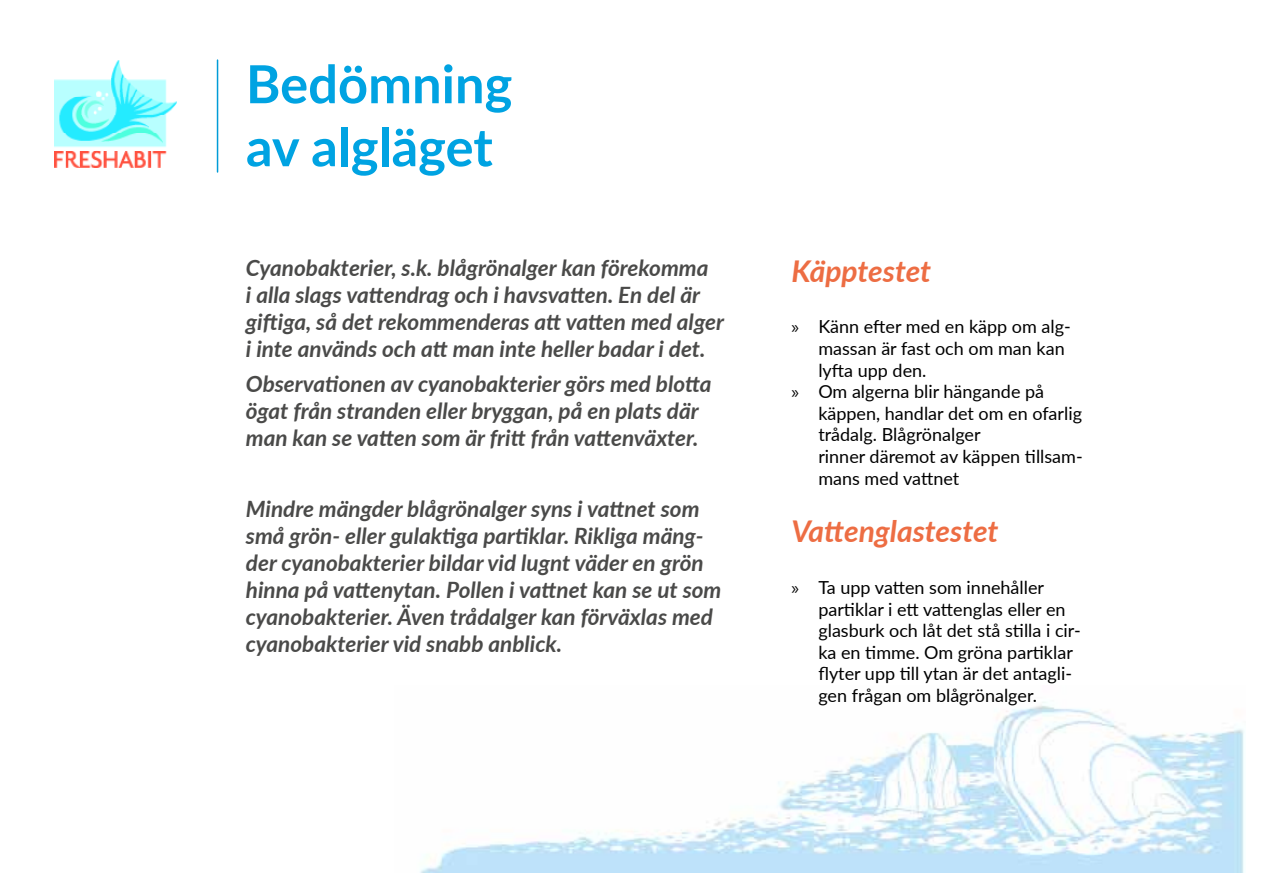
<style>
.page{position:relative;width:1263px;height:893px;background:#fff}
.page>*{position:absolute;margin:0;border:0;box-sizing:border-box;transform-origin:0 0}
.t1{font:700 52.5px/63px "Lato";color:#00a3e2}
.t2{font:italic 700 30px "Lato";color:#ed6d43}
.t3{font:italic 700 22.5px/27px "Lato";color:#4a4a49}
.t4{font:18px/21.6px "Lato";color:#000}
.s1{font-family:"Myriad Pro"}
</style>
<div class="page">
<img style="left:420px;top:702px;width:824px;height:171px">
<hr style="left:217px;top:60px;width:1px;height:112px;background:#009cd7">
<img style="left:54px;top:60px;width:123px;height:108px">
<h1 class="t1" style="left:246px;top:50px;width:268px">Bedömning av algläget</h1>
<p class="t3" style="left:246px;top:253px;width:479px">Cyanobakterier, s.k. blågrönalger kan förekomma<br>i alla slags vattendrag och i havsvatten. En del är giftiga, så det rekommenderas att vatten med alger i inte används och att man inte heller badar i det.</p>
<p class="t3" style="left:246px;top:369px;width:467px">Observationen av cyanobakterier görs med blotta ögat från stranden eller bryggan, på en plats där man kan se vatten som är fritt från vattenväxter.</p>
<p class="t3" style="left:246px;top:495px;width:477px">Mindre mängder blågrönalger syns i vattnet som små grön- eller gulaktiga partiklar. Rikliga mäng&shy;der cyanobakterier bildar vid lugnt väder en grön hinna på vattenytan. Pollen i vattnet kan se ut som cyanobakterier. Även trådalger kan förväxlas med cyanobakterier vid snabb anblick.</p>
<h2 class="t2" style="left:791px;top:249px;width:141px">Käpptestet</h2>
<p class="t4" style="left:791px;top:315px;width:281px"><span class="s1">»</span> Känn efter med en käpp om alg-</p>
<p class="t4" style="left:818px;top:337px;width:248px">massan är fast och om man kan</p>
<p class="t4" style="left:818px;top:359px;width:110px">lyfta upp den.</p>
<p class="t4" style="left:791px;top:380px;width:254px"><span class="s1">»</span> Om algerna blir hängande på</p>
<p class="t4" style="left:818px;top:402px;width:265px">käppen, handlar det om en ofarlig</p>
<p class="t4" style="left:818px;top:423px;width:164px">trådalg. Blågrönalger</p>
<p class="t4" style="left:818px;top:445px;width:266px">rinner däremot av käppen tillsam-</p>
<p class="t4" style="left:818px;top:467px;width:142px">mans med vattnet</p>
<h2 class="t2" style="left:791px;top:509px;width:209px">Vattenglastestet</h2>
<p class="t4" style="left:818px;top:576px;width:264px;text-indent:-27px"><span class="s1">»</span> Ta upp vatten som innehåller partiklar i ett vattenglas eller en glasburk och låt det stå stilla i cir&shy;ka en timme. Om gröna partiklar flyter upp till ytan är det antagli&shy;gen frågan om blågrönalger.</p>
</div>
